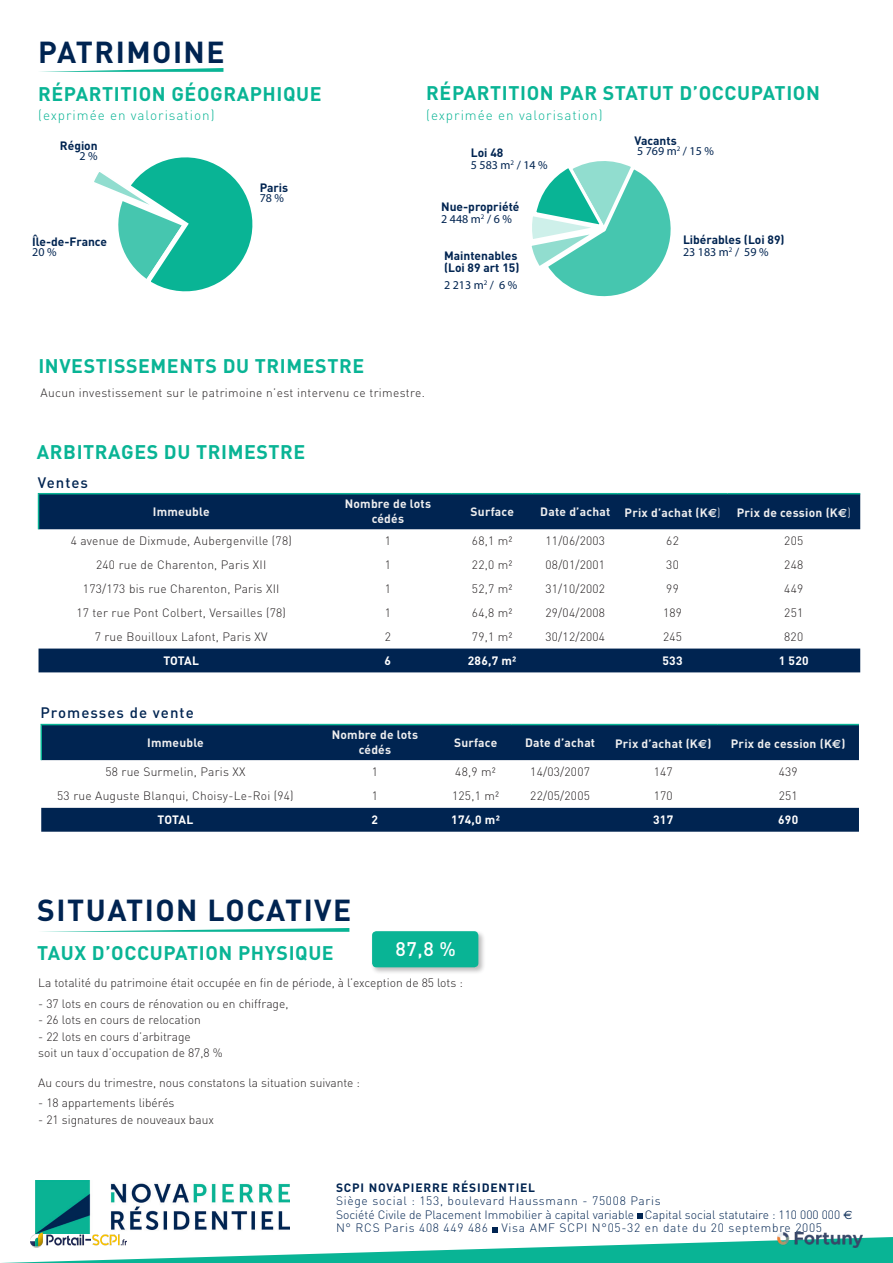
<style>
.page{position:relative;width:893px;height:1263px;background:#fff}
.page>*{position:absolute;margin:0;border:0;box-sizing:border-box;transform-origin:0 0}
.t1{font:700 30px "DIN";letter-spacing:.05em;color:#002451}
.t2{font:700 19.5px "DIN";letter-spacing:.03em;color:#09b495}
.t3{font:500 19.5px "DIN";color:#fff}
.t4{font:500 15px "DIN";letter-spacing:.07em;color:#002451}
.t5{font:300 13.5px "DIN";letter-spacing:.07em;color:#09b495}
.t6{font:300 12px "DIN";letter-spacing:.02em;color:#231f20}
.t7{font:300 12px/16.5px "DIN";color:#231f20}
.t8{font:300 12px/13.5px "DIN";letter-spacing:.035em;color:#002451}
.t9{font:700 12px/15px "DIN";letter-spacing:.02em;color:#eeeeef;text-align:center}
.t10{font:700 12px/12.5px "DIN";color:#002451}
.t11{font:12px "Myriad Pro";color:#002451}
.t12{font:700 12px "DIN";letter-spacing:.02em;color:#fff}
.t13{font:700 12px "DIN";letter-spacing:.07em;color:#002451}
.s1{font-family:"Euro Sans Std"}
.s2{font-weight:300}
.s3{font-family:"Euro Sans Std";font-weight:400}
</style>
<div class="page">
<svg style="left:40px;top:68px;width:183px;height:4px"></svg>
<svg style="left:42px;top:928px;width:307px;height:4px"></svg>
<div style="left:371px;top:929px;width:115px;height:46px;background:#231f20;opacity:.3"></div>
<div style="left:372px;top:931px;width:106px;height:36px;background:#09b495;border-radius:4px"></div>
<div style="left:39px;top:494px;width:821px;height:35px;background:#002451"></div>
<div style="left:39px;top:648px;width:821px;height:24px;background:#002451"></div>
<hr style="left:38px;top:493px;width:286px;height:1px;background:#09b495">
<hr style="left:38px;top:494px;width:1px;height:35px;background:#09b495">
<hr style="left:324px;top:493px;width:128px;height:1px;background:#09b495">
<hr style="left:452px;top:493px;width:81px;height:1px;background:#09b495">
<hr style="left:533px;top:493px;width:85px;height:1px;background:#09b495">
<hr style="left:618px;top:493px;width:109px;height:1px;background:#09b495">
<hr style="left:727px;top:493px;width:133px;height:1px;background:#09b495">
<div style="left:42px;top:725px;width:817px;height:35px;background:#002451"></div>
<div style="left:41px;top:808px;width:818px;height:24px;background:#002451"></div>
<hr style="left:40px;top:724px;width:270px;height:1px;background:#09b495">
<hr style="left:40px;top:725px;width:2px;height:35px;background:#09b495">
<hr style="left:310px;top:724px;width:130px;height:1px;background:#09b495">
<hr style="left:440px;top:724px;width:71px;height:1px;background:#09b495">
<hr style="left:511px;top:724px;width:98px;height:1px;background:#09b495">
<hr style="left:609px;top:724px;width:108px;height:1px;background:#09b495">
<hr style="left:717px;top:724px;width:142px;height:1px;background:#09b495">
<svg style="left:94px;top:157px;width:159px;height:135px"></svg>
<svg style="left:531px;top:161px;width:140px;height:136px"></svg>
<svg style="left:637px;top:1213px;width:5px;height:5px"></svg>
<svg style="left:1px;top:1227px;width:892px;height:36px"></svg>
<img style="left:35px;top:1180px;width:255px;height:54px">
<img style="left:777px;top:1233px;width:86px;height:15px">
<img style="left:30px;top:1233px;width:97px;height:15px">
<h1 class="t1" style="left:38px;top:33px;width:188px">PATRIMOINE</h1>
<h2 class="t2" style="left:38px;top:81px;width:285px">RÉPARTITION GÉOGRAPHIQUE</h2>
<p class="t5" style="left:38px;top:107px;width:178px">(exprimée en valorisation)</p>
<p class="t10" style="left:60px;top:139px;width:39px">Région</p>
<p class="t11" style="left:79px;top:148px;width:20px">2 %</p>
<p class="t10" style="left:32px;top:234px;width:76px">Île-de-France</p>
<p class="t11" style="left:32px;top:244px;width:26px">20 %</p>
<p class="t10" style="left:260px;top:181px;width:30px">Paris</p>
<p class="t11" style="left:260px;top:190px;width:26px">78 %</p>
<h2 class="t2" style="left:38px;top:353px;width:327px">INVESTISSEMENTS DU TRIMESTRE</h2>
<h2 class="t2" style="left:426px;top:80px;width:395px">RÉPARTITION PAR STATUT D’OCCUPATION</h2>
<p class="t5" style="left:426px;top:106px;width:178px">(exprimée en valorisation)</p>
<p class="t10" style="left:471px;top:146px;width:34px">Loi 48</p>
<p class="t11" style="left:471px;top:158px;width:78px">5 583 m<sup>2</sup> / 14 %</p>
<p class="t10" style="left:441px;top:200px;width:80px">Nue-propriété</p>
<p class="t11" style="left:441px;top:212px;width:72px">2 448 m<sup>2</sup> / 6 %</p>
<p class="t10" style="left:444px;top:249px;width:77px">Maintenables (Loi 89 art 15)</p>
<p class="t11" style="left:444px;top:277px;width:75px">2 213 m<sup>2</sup> / 6 %</p>
<p class="t10" style="left:635px;top:134px;width:44px">Vacants</p>
<p class="t11" style="left:637px;top:144px;width:78px">5 769 m<sup>2</sup> / 15 %</p>
<p class="t10" style="left:683px;top:232px;width:103px">Libérables (Loi 89)</p>
<p class="t11" style="left:683px;top:244px;width:87px">23 183 m<sup>2</sup> / 59 %</p>
<p class="t6" style="left:40px;top:385px;width:386px">Aucun investissement sur le patrimoine n’est intervenu ce trimestre.</p>
<h2 class="t2" style="left:37px;top:439px;width:270px">ARBITRAGES DU TRIMESTRE</h2>
<p class="t4" style="left:38px;top:473px;width:52px">Ventes</p>
<p class="t9" style="left:153px;top:503px;width:58px">Immeuble</p>
<p class="t9" style="left:345px;top:496px;width:88px">Nombre de lots cédés</p>
<p class="t9" style="left:471px;top:503px;width:45px">Surface</p>
<p class="t9" style="left:540px;top:505px;width:182px">Date d’achat Prix d’achat (K<span class="s1">€</span><span class="s2">)</span></p>
<p class="t9" style="left:737px;top:505px;width:116px">Prix de cession (K<span class="s1">€</span><span class="s2">)</span></p>
<p class="t6" style="left:71px;top:534px;width:223px">4 avenue de Dixmude, Aubergenville (78)</p>
<p class="t6" style="left:385px;top:534px;width:8px">1</p>
<p class="t6" style="left:472px;top:534px;width:42px">68,1 m²</p>
<p class="t6" style="left:545px;top:534px;width:61px">11/06/2003</p>
<p class="t6" style="left:666px;top:534px;width:14px">62</p>
<p class="t6" style="left:784px;top:534px;width:20px">205</p>
<p class="t6" style="left:96px;top:558px;width:172px">240 rue de Charenton, Paris XII</p>
<p class="t6" style="left:385px;top:558px;width:8px">1</p>
<p class="t6" style="left:472px;top:558px;width:42px">22,0 m²</p>
<p class="t6" style="left:545px;top:558px;width:61px">08/01/2001</p>
<p class="t6" style="left:666px;top:558px;width:14px">30</p>
<p class="t6" style="left:784px;top:558px;width:20px">248</p>
<p class="t6" style="left:83px;top:581px;width:198px">173/173 bis rue Charenton, Paris XII</p>
<p class="t6" style="left:385px;top:581px;width:8px">1</p>
<p class="t6" style="left:472px;top:581px;width:42px">52,7 m²</p>
<p class="t6" style="left:545px;top:581px;width:61px">31/10/2002</p>
<p class="t6" style="left:666px;top:581px;width:14px">99</p>
<p class="t6" style="left:784px;top:581px;width:20px">449</p>
<p class="t6" style="left:76px;top:605px;width:211px">17 ter rue Pont Colbert, Versailles (78)</p>
<p class="t6" style="left:385px;top:605px;width:8px">1</p>
<p class="t6" style="left:472px;top:605px;width:42px">64,8 m²</p>
<p class="t6" style="left:545px;top:605px;width:61px">29/04/2008</p>
<p class="t6" style="left:663px;top:605px;width:20px">189</p>
<p class="t6" style="left:784px;top:605px;width:20px">251</p>
<p class="t6" style="left:95px;top:629px;width:174px">7 rue Bouilloux Lafont, Paris XV</p>
<p class="t6" style="left:385px;top:629px;width:8px">2</p>
<p class="t6" style="left:472px;top:629px;width:42px">79,1 m²</p>
<p class="t6" style="left:545px;top:629px;width:61px">30/12/2004</p>
<p class="t6" style="left:663px;top:629px;width:20px">245</p>
<p class="t6" style="left:784px;top:629px;width:20px">820</p>
<p class="t12" style="left:163px;top:653px;width:37px">TOTAL</p>
<p class="t12" style="left:385px;top:653px;width:8px">6</p>
<p class="t12" style="left:468px;top:653px;width:50px">286,7 m²</p>
<p class="t12" style="left:662px;top:653px;width:22px">533</p>
<p class="t12" style="left:779px;top:653px;width:31px">1 520</p>
<p class="t4" style="left:40px;top:702px;width:155px">Promesses de vente</p>
<p class="t9" style="left:147px;top:734px;width:58px">Immeuble</p>
<p class="t9" style="left:332px;top:727px;width:88px">Nombre de lots cédés</p>
<p class="t9" style="left:454px;top:734px;width:45px">Surface</p>
<p class="t9" style="left:525px;top:734px;width:72px">Date d’achat</p>
<p class="t9" style="left:615px;top:736px;width:98px">Prix d’achat (K<span class="s1">€</span>)</p>
<p class="t9" style="left:731px;top:736px;width:116px">Prix de cession (K<span class="s1">€</span>)</p>
<p class="t6" style="left:105px;top:765px;width:142px">58 rue Surmelin, Paris XX</p>
<p class="t6" style="left:372px;top:765px;width:8px">1</p>
<p class="t6" style="left:455px;top:765px;width:42px">48,9 m²</p>
<p class="t6" style="left:530px;top:765px;width:61px">14/03/2007</p>
<p class="t6" style="left:654px;top:765px;width:20px">147</p>
<p class="t6" style="left:779px;top:765px;width:20px">439</p>
<p class="t6" style="left:57px;top:788px;width:238px">53 rue Auguste Blanqui, Choisy-Le-Roi (94)</p>
<p class="t6" style="left:372px;top:788px;width:8px">1</p>
<p class="t6" style="left:452px;top:788px;width:49px">125,1 m²</p>
<p class="t6" style="left:530px;top:788px;width:61px">22/05/2005</p>
<p class="t6" style="left:654px;top:788px;width:20px">170</p>
<p class="t6" style="left:779px;top:788px;width:20px">251</p>
<p class="t12" style="left:158px;top:812px;width:37px">TOTAL</p>
<p class="t12" style="left:372px;top:812px;width:8px">2</p>
<p class="t12" style="left:451px;top:812px;width:50px">174,0 m²</p>
<p class="t12" style="left:653px;top:812px;width:22px">317</p>
<p class="t12" style="left:778px;top:812px;width:22px">690</p>
<h1 class="t1" style="left:37px;top:890px;width:316px">SITUATION LOCATIVE</h1>
<h2 class="t2" style="left:37px;top:940px;width:298px">TAUX D’OCCUPATION PHYSIQUE</h2>
<h2 class="t3" style="left:396px;top:937px;width:62px">87,8 %</h2>
<p class="t7" style="left:38px;top:975px;width:426px">La totalité du patrimoine était occupée en fin de période, à l’exception de 85 lots :</p>
<p class="t7" style="left:38px;top:995px;width:252px">- 37 lots en cours de rénovation ou en chiffrage,</p>
<p class="t7" style="left:38px;top:1012px;width:164px">- 26 lots en cours de relocation</p>
<p class="t7" style="left:38px;top:1028px;width:186px">- 22 lots en cours d’arbitrage<br>soit un taux d’occupation de 87,8 %</p>
<p class="t7" style="left:38px;top:1074px;width:323px">Au cours du trimestre, nous constatons la situation suivante :</p>
<p class="t7" style="left:38px;top:1094px;width:138px">- 18 appartements libérés</p>
<p class="t7" style="left:38px;top:1111px;width:177px">- 21 signatures de nouveaux baux</p>
<p class="t13" style="left:336px;top:1179px;width:201px">SCPI NOVAPIERRE RÉSIDENTIEL</p>
<p class="t8" style="left:336px;top:1194px;width:518px">Siège social : 153, boulevard Haussmann - 75008 Paris<br>Société Civile de Placement Immobilier à capital variable Capital social statutaire : 110 000 000 <span class="s3">€<br></span>N° RCS Paris 408 449 486 Visa AMF SCPI N°05-32 en date du 20 septembre 2005</p>
</div>
